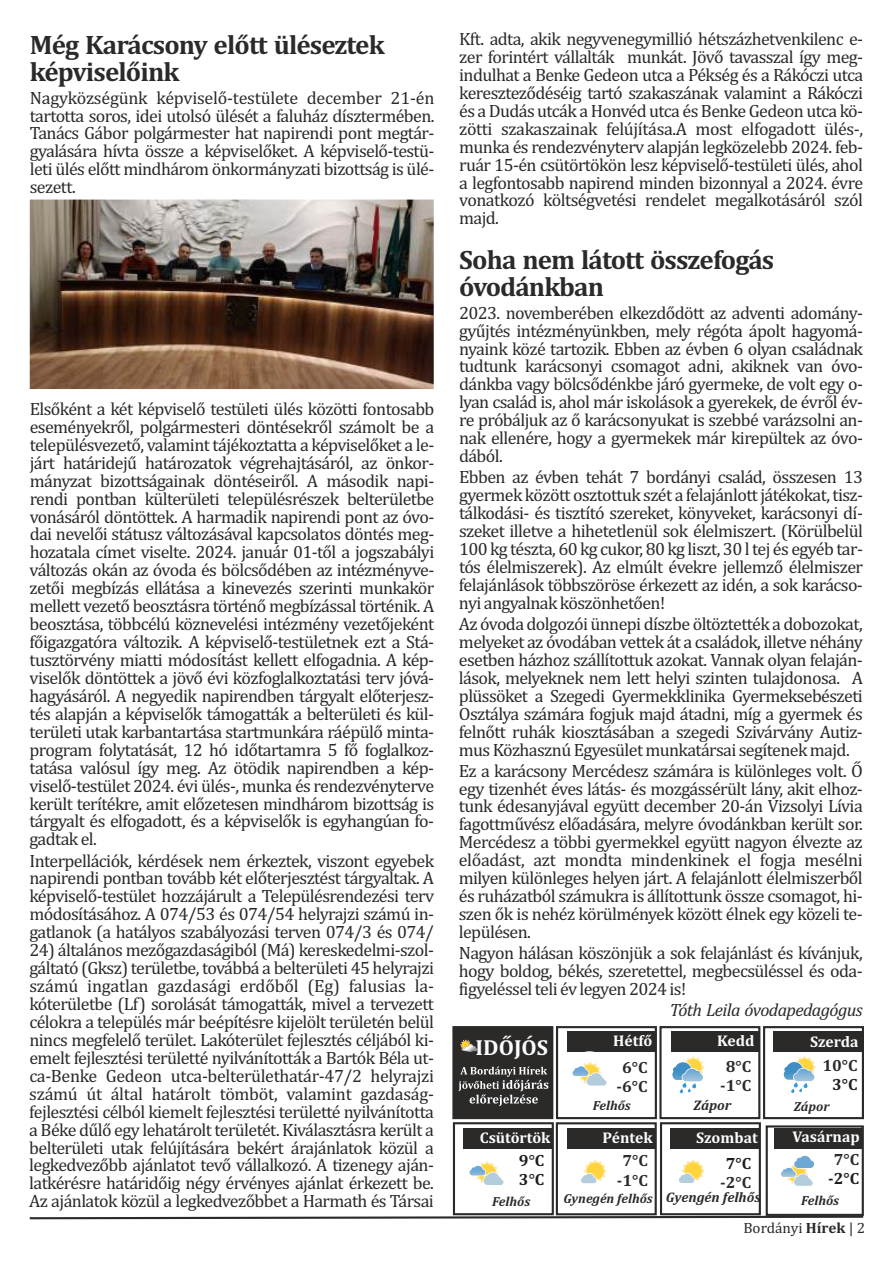
<style>
.page{position:relative;width:893px;height:1263px;background:#fff}
.page>*{position:absolute;margin:0;border:0;box-sizing:border-box;transform-origin:0 0}
.t1{font:700 27px/26.8px "Cambria";letter-spacing:-.035em;color:#2b2a29}
.t2{font:700 22.05px "Cambria";color:#fefefe}
.t3{font:18px/18px "Cambria";letter-spacing:-.035em;color:#2b2a29;text-align:justify}
.t4{font:italic 18px "Cambria";letter-spacing:-.035em;color:#2b2a29}
.t5{font:700 16.5px/19.4px "Cambria";color:#2b2a29;text-align:center}
.t6{font:700 16.5px/19.4px "Cambria";color:#1f1b20}
.t7{font:700 15.6px "Cambria";color:#fefefe}
.t8{font:15px "Cambria";color:#2b2a29}
.t9{font:italic 700 14.1px "Cambria";color:#2b2a29}
.t10{font:italic 700 13.35px "Cambria";color:#2b2a29}
.t11{font:italic 700 13.2px "Cambria";color:#2b2a29}
.s1{color:#2b2a29}
.s2{font-weight:700}
</style>
<div class="page">
<svg style="left:29px;top:1214px;width:835px;height:6px"></svg>
<div style="left:659px;top:1026px;width:101px;height:93px;border:2px solid #2b2a29"></div>
<div style="left:763px;top:1026px;width:101px;height:93px;border:2px solid #2b2a29"></div>
<div style="left:773px;top:1031px;width:89px;height:21px;background:#2b2a29"></div>
<div style="left:671px;top:1031px;width:88px;height:20px;background:#2b2a29"></div>
<div style="left:556px;top:1026px;width:101px;height:93px;border:2px solid #2b2a29"></div>
<div style="left:567px;top:1031px;width:89px;height:20px;background:#2b2a29"></div>
<svg style="left:452px;top:1026px;width:102px;height:94px;background:#403f3e"></svg>
<img style="left:458px;top:1039px;width:16px;height:12px">
<img style="left:462px;top:1041px;width:17px;height:14px">
<div style="left:660px;top:1122px;width:101px;height:93px;border:2px solid #2b2a29"></div>
<div style="left:670px;top:1128px;width:90px;height:20px;background:#2b2a29"></div>
<div style="left:453px;top:1122px;width:101px;height:93px;border:2px solid #2b2a29"></div>
<div style="left:556px;top:1122px;width:101px;height:93px;border:2px solid #2b2a29"></div>
<div style="left:463px;top:1128px;width:90px;height:20px;background:#2b2a29"></div>
<div style="left:567px;top:1128px;width:89px;height:20px;background:#2b2a29"></div>
<div style="left:766px;top:1125px;width:98px;height:91px;border:2px solid #2b2a29"></div>
<div style="left:774px;top:1128px;width:89px;height:20px;background:#2b2a29"></div>
<svg style="left:781px;top:1156px;width:33px;height:30px"></svg>
<svg style="left:573px;top:1062px;width:33px;height:23px"></svg>
<img style="left:30px;top:200px;width:404px;height:189px">
<svg style="left:672px;top:1056px;width:33px;height:37px"></svg>
<svg style="left:784px;top:1056px;width:32px;height:37px"></svg>
<svg style="left:469px;top:1161px;width:34px;height:24px"></svg>
<svg style="left:581px;top:1159px;width:26px;height:24px"></svg>
<svg style="left:679px;top:1159px;width:26px;height:24px"></svg>
<h1 class="t1" style="left:30px;top:33px;width:356px">Még Karácsony előtt üléseztek képviselőink</h1>
<p class="t3" style="left:30px;top:90px;width:406px">Nagyközségünk képviselő-testülete december 21-én tartotta soros, idei utolsó ülését a faluház dıś ztermében.<br>Tanács Gábor polgármester hat napirendi pont megtár&shy;gyalására hıv́ ta össze a képviselőket. A képviselő-testü- leti ülés előtt mindhárom önkormányzati bizottság is ülé- sezett.</p>
<p class="t3" style="left:29px;top:401px;width:406px">Elsőként a két képviselőtestületi ülés közötti fontosabb eseményekről, polgármesteri döntésekről számolt be a településvezető, valamint tájékoztatta a képviselőket a le&shy;járt határidejű határozatok végrehajtásáról, az önkor&shy;mányzat bizottságainak döntéseiről. A második napi&shy;rendi pontban külterületi településrészek belterületbe vonásáról döntöttek. A harmadik napirendi pont az óvo&shy;dai nevelői státusz változásával kapcsolatos döntés meg&shy;hozatala cıḿ et viselte. 2024. január 01-től a jogszabályi változás okán az óvoda és bölcsődében az intézményve&shy;zetői megbıź ás ellátása a kinevezés szerinti munkakör mellett vezetőbeosztásra történőmegbıź ással történik. A beosztása, többcélú köznevelési intézmény vezetőjeként főigazgatóra változik. A képviselő-testületnek ezt a Stá- tusztörvény miatti módosıt́ást kellett elfogadnia. A kép&shy;viselők döntöttek a jövőévi közfoglalkoztatási terv jóvá- hagyásáról. A negyedik napirendben tárgyalt előterjesz&shy;tés alapján a képviselők támogatták a belterületi és kül&shy;területi utak karbantartása startmunkára ráépülőminta&shy;program folytatását, 12 hó időtartamra 5 fő foglalkoz&shy;tatása valósul ıǵ y meg. Az ötödik napirendben a kép&shy;viselő-testület 2024. évi ülés-, munka és rendezvényterve került terıt́ékre, amit előzetesen mindhárom bizottság is tárgyalt és elfogadott, és a képviselők is egyhangúan fo&shy;gadtak el.</p>
<p class="t3" style="left:29px;top:852px;width:406px">Interpellációk, kérdések nem érkeztek, viszont egyebek napirendi pontban tovább két előterjesztést tárgyaltak. A képviselő-testület hozzájárult a Településrendezési terv módosıt́ásához. A 074/53 és 074/54 helyrajzi számú in&shy;gatlanok (a hatályos szabályozási terven 074/3 és 074/</p>
<p class="t3" style="left:29px;top:942px;width:406px">24) általános mezőgazdaságiból (Má) kereskedelmi-szol&shy;gáltató(Gksz) területbe, továbbáa belterületi 45 helyrajzi számú ingatlan gazdasági erdőből (Eg) falusias la&shy;kóterületbe (Lf) sorolását támogatták, mivel a tervezett célokra a település már beépıt́ésre kijelölt területén belül nincs megfelelőterület. Lakóterület fejlesztés céljából ki&shy;emelt fejlesztési területtényilvánıt́ották a Bartók Béla ut&shy;ca-Benke Gedeon utca-belterülethatár-47/2 helyrajzi számú út által határolt tömböt, valamint gazdaság&shy;fejlesztési célból kiemelt fejlesztési területtényilvánıt́otta a Béke dűlőegy lehatárolt területét. Kiválasztásra került a belterületi utak felújıt́ására bekért árajánlatok közül a legkedvezőbb ajánlatot tevővállalkozó. A tizenegy aján&shy;latkérésre határidőig négy érvényes ajánlat érkezett be.<br>Az ajánlatok közül a legkedvezőbbet a Harmath és Társai</p>
<p class="t3" style="left:459px;top:31px;width:406px">Kft. adta, akik negyvenegymillió hétszázhetvenkilenc e&shy;zer forintért vállalták munkát. Jövőtavasszal ıǵ y meg&shy;indulhat a Benke Gedeon utca a Pékség és a Rákóczi utca kereszteződéséig tartó szakaszának valamint a Rákóczi és a Dudás utcák a Honvéd utca és Benke Gedeon utca kö- zötti szakaszainak felújıt́ása.A most elfogadott ülés-, munka és rendezvényterv alapján legközelebb 2024. feb&shy;ruár 15-én csütörtökön lesz képviselő-testületi ülés, ahol a legfontosabb napirend minden bizonnyal a 2024. évre vonatkozó költségvetési rendelet megalkotásáról szól majd.</p>
<h1 class="t1" style="left:459px;top:248px;width:317px">Soha nem látott összefogás óvodánkban</h1>
<p class="t3" style="left:459px;top:305px;width:406px">2023. novemberében elkezdődött az adventi adomány&shy;gyűjtés intézményünkben, mely régóta ápolt hagyomá- nyaink közé tartozik. Ebben az évben 6 olyan családnak tudtunk karácsonyi csomagot adni, akiknek van óvo&shy;dánkba vagy bölcsődénkbe járó gyermeke, de volt egy o&shy;lyan család is, ahol már iskolások a gyerekek, de évről év&shy;re próbáljuk az őkarácsonyukat is szebbévarázsolni an&shy;nak ellenére, hogy a gyermekek már kirepültek az óvo&shy;dából.</p>
<p class="t3" style="left:459px;top:469px;width:406px">Ebben az évben tehát 7 bordányi család, összesen 13 gyermek között osztottuk szét a felajánlott játékokat, tisz&shy;tálkodási- és tisztıt́ó szereket, könyveket, karácsonyi dı-́ szeket illetve a hihetetlenül sok élelmiszert. (Körülbelül 100 kg tészta, 60 kg cukor, 80 kg liszt, 30 l tej és egyéb tar&shy;tós élelmiszerek). Az elmúlt évekre jellemzőélelmiszer felajánlások többszöröse érkezett az idén, a sok karácso&shy;nyi angyalnak köszönhetően!</p>
<p class="t3" style="left:459px;top:616px;width:405px">Az óvoda dolgozói ünnepi dıś zbe öltöztették a dobozokat, melyeket az óvodában vettek át a családok, illetve néhány esetben házhoz szállıt́ottuk azokat. Vannak olyan felaján&shy;lások, melyeknek nem lett helyi szinten tulajdonosa. A plüssöket a Szegedi Gyermekklinika Gyermeksebészeti Osztálya számára fogjuk majd átadni, mıǵ a gyermek és felnőtt ruhák kiosztásában a szegedi Szivárvány Autiz&shy;mus KözhasznúEgyesület munkatársai segıt́enek majd.</p>
<p class="t3" style="left:459px;top:763px;width:406px">Ez a karácsony Mercédesz számára is különleges volt. O egy tizenhét éves látás- és mozgássérült lány, akit elhoz&shy;tunk édesanyjával együtt december 20-án Vizsolyi Lıv́ ia fagottművész előadására, melyre óvodánkban került sor.<br>Mercédesz a többi gyermekkel együtt nagyon élvezte az előadást, azt mondta mindenkinek el fogja mesélni milyen különleges helyen járt. A felajánlott élelmiszerből és ruházatból számukra is állıt́ottunk össze csomagot, hi&shy;szen ők is nehéz körülmények között élnek egy közeli te&shy;lepülésen.</p>
<p class="t3" style="left:459px;top:945px;width:405px">Nagyon hálásan köszönjük a sok felajánlást és kıv́ ánjuk, hogy boldog, békés, szeretettel, megbecsüléssel és oda&shy;figyeléssel teli év legyen 2024 is!</p>
<p class="t4" style="left:670px;top:1002px;width:194px">Tóth Leila óvodapedagógus</p>
<p class="t2" style="left:475px;top:1037px;width:74px">IDŐJÓS</p>
<p class="t7" style="left:613px;top:1034px;width:41px">Hétfő</p>
<p class="t5" style="left:617px;top:1059px;width:33px">6°C -6°C</p>
<p class="t7" style="left:717px;top:1034px;width:39px">Kedd</p>
<p class="t7" style="left:810px;top:1034px;width:50px">Szerda</p>
<p class="t5" style="left:720px;top:1058px;width:33px">8°C -1°C</p>
<p class="t5" style="left:822px;top:1057px;width:37px">10°C</p>
<p class="t6" style="left:832px;top:1076px;width:27px">3°C</p>
<p class="t10" style="left:593px;top:1099px;width:40px">Felhős</p>
<p class="t9" style="left:693px;top:1099px;width:39px">Zápor</p>
<p class="t10" style="left:794px;top:1100px;width:37px">Zápor</p>
<p class="t7" style="left:480px;top:1131px;width:72px">Csütörtök</p>
<p class="t7" style="left:603px;top:1130px;width:52px">Péntek</p>
<p class="t6" style="left:519px;top:1152px;width:27px">9<span class="s1">°</span>C<br>3<span class="s1">°</span>C</p>
<p class="t5" style="left:617px;top:1152px;width:33px">7°C -1°C</p>
<p class="t7" style="left:696px;top:1130px;width:63px">Szombat</p>
<p class="t6" style="left:726px;top:1154px;width:27px">7°C</p>
<p class="t5" style="left:720px;top:1174px;width:33px">-2°C</p>
<p class="t7" style="left:792px;top:1130px;width:69px">Vasárnap</p>
<p class="t5" style="left:834px;top:1151px;width:27px">7°C</p>
<p class="t6" style="left:828px;top:1170px;width:33px">-2°C</p>
<p class="t10" style="left:492px;top:1195px;width:40px">Felhős</p>
<p class="t11" style="left:563px;top:1193px;width:91px">Gynegén felhős</p>
<p class="t9" style="left:666px;top:1191px;width:96px">Gyengén felhős</p>
<p class="t10" style="left:801px;top:1194px;width:40px">Felhős</p>
<p class="t8" style="left:743px;top:1221px;width:123px">Bordányi <span class="s2">Hírek</span> | 2</p>
</div>
